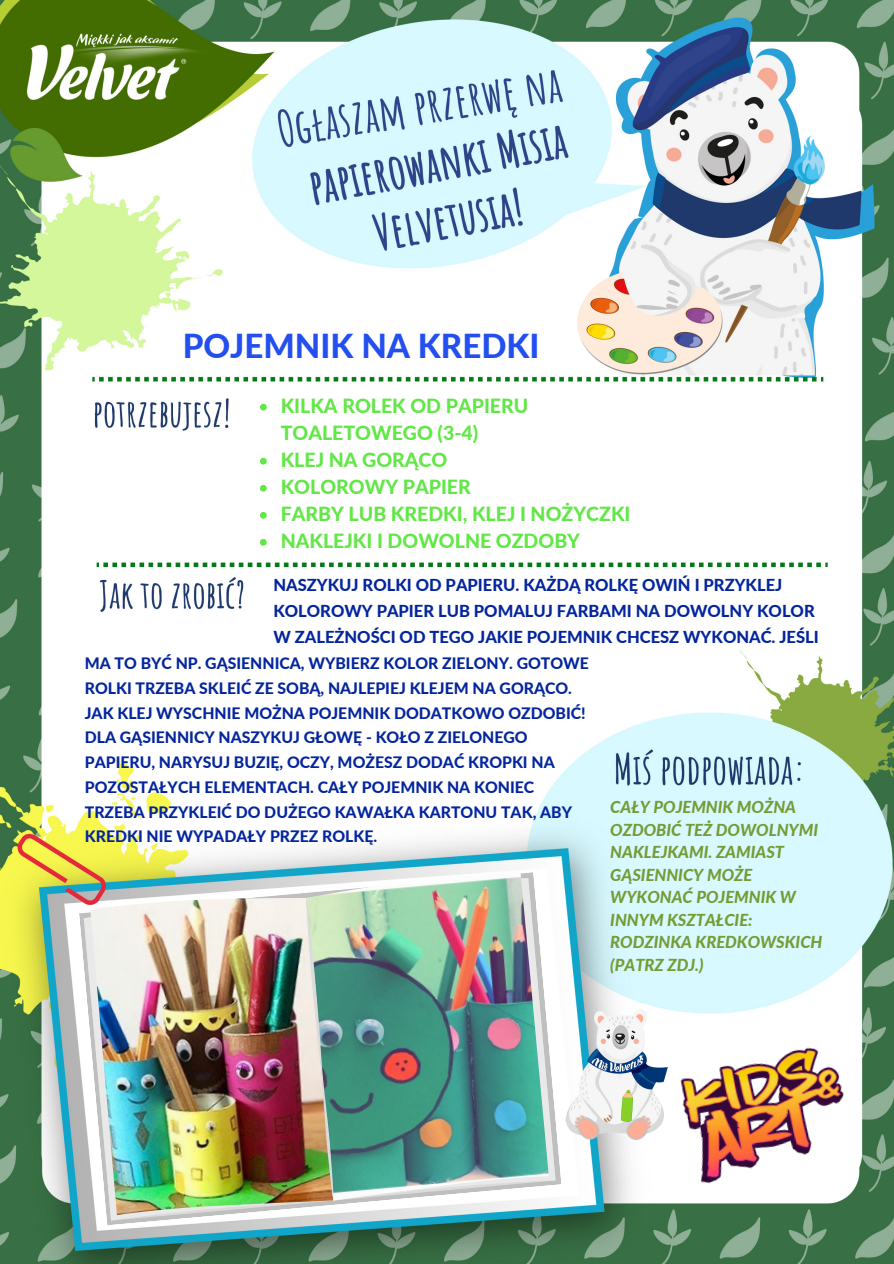
<style>
.page{position:relative;width:894px;height:1264px;background:#fff}
.page>*{position:absolute;margin:0;border:0;box-sizing:border-box;transform-origin:0 0}
.t1{font:800 33px "Lato";color:#234fef}
.t2{font:800 19.5px/27px "Lato";color:#61e746}
.t3{font:800 16.5px/26px "Lato";color:#04259d}
.t4{font:italic 800 16.5px/22.5px "Lato";color:#759c35}
.t5{font:800 15.75px/24.8px "Lato";color:#04259d}
</style>
<div class="page">
<img style="left:0;top:0;width:893px;height:1263px">
<svg style="left:79px;top:872px;width:482px;height:353px"></svg>
<svg style="left:84px;top:898px;width:249px;height:322px"></svg>
<img style="left:90px;top:898px;width:243px;height:317px">
<img style="left:306px;top:870px;width:242px;height:330px">
<img style="left:306px;top:898px;width:28px;height:302px">
<img style="left:663px;top:1030px;width:203px;height:166px">
<img style="left:545px;top:990px;width:146px;height:172px">
<svg style="left:612px;top:1017px;width:227px;height:167px"></svg>
<svg style="left:260px;top:404px;width:6px;height:6px"></svg>
<svg style="left:260px;top:458px;width:6px;height:6px"></svg>
<svg style="left:260px;top:485px;width:6px;height:6px"></svg>
<svg style="left:260px;top:512px;width:6px;height:6px"></svg>
<svg style="left:260px;top:539px;width:6px;height:6px"></svg>
<p class="t1" style="left:183px;top:326px;width:358px">POJEMNIK NA KREDKI</p>
<p class="t2" style="left:281px;top:392px;width:249px">KILKA ROLEK OD PAPIERU<br>TOALETOWEGO (3-4)</p>
<p class="t2" style="left:281px;top:446px;width:168px">KLEJ NA GORĄCO</p>
<p class="t2" style="left:281px;top:473px;width:191px">KOLOROWY PAPIER</p>
<p class="t2" style="left:281px;top:500px;width:351px">FARBY LUB KREDKI, KLEJ I NOŻYCZKI</p>
<p class="t2" style="left:281px;top:527px;width:301px">NAKLEJKI I DOWOLNE OZDOBY</p>
<p class="t3" style="left:273px;top:572px;width:546px">NASZYKUJ ROLKI OD PAPIERU. KAŻDĄ ROLKĘ OWIŃ I PRZYKLEJ<br>KOLOROWY PAPIER LUB POMALUJ FARBAMI NA DOWOLNY KOLOR<br>W ZALEŻNOŚCI OD TEGO JAKIE POJEMNIK CHCESZ WYKONAĆ. JEŚLI</p>
<p class="t5" style="left:85px;top:650px;width:505px">MA TO BYĆ NP. GĄSIENNICA, WYBIERZ KOLOR ZIELONY. GOTOWE ROLKI TRZEBA SKLEIĆ ZE SOBĄ, NAJLEPIEJ KLEJEM NA GORĄCO.<br>JAK KLEJ WYSCHNIE MOŻNA POJEMNIK DODATKOWO OZDOBIĆ!<br>DLA GĄSIENNICY NASZYKUJ GŁOWĘ - KOŁO Z ZIELONEGO PAPIERU, NARYSUJ BUZIĘ, OCZY, MOŻESZ DODAĆ KROPKI NA POZOSTAŁYCH ELEMENTACH. CAŁY POJEMNIK NA KONIEC TRZEBA PRZYKLEIĆ DO DUŻEGO KAWAŁKA KARTONU TAK, ABY KREDKI NIE WYPADAŁY PRZEZ ROLKĘ.</p>
<p class="t4" style="left:610px;top:795px;width:213px">CAŁY POJEMNIK MOŻNA<br>OZDOBIĆ TEŻ DOWOLNYMI<br>NAKLEJKAMI. ZAMIAST<br>GĄSIENNICY MOŻE<br>WYKONAĆ POJEMNIK W<br>INNYM KSZTAŁCIE:<br>RODZINKA KREDKOWSKICH (PATRZ ZDJ.)</p>
</div>
